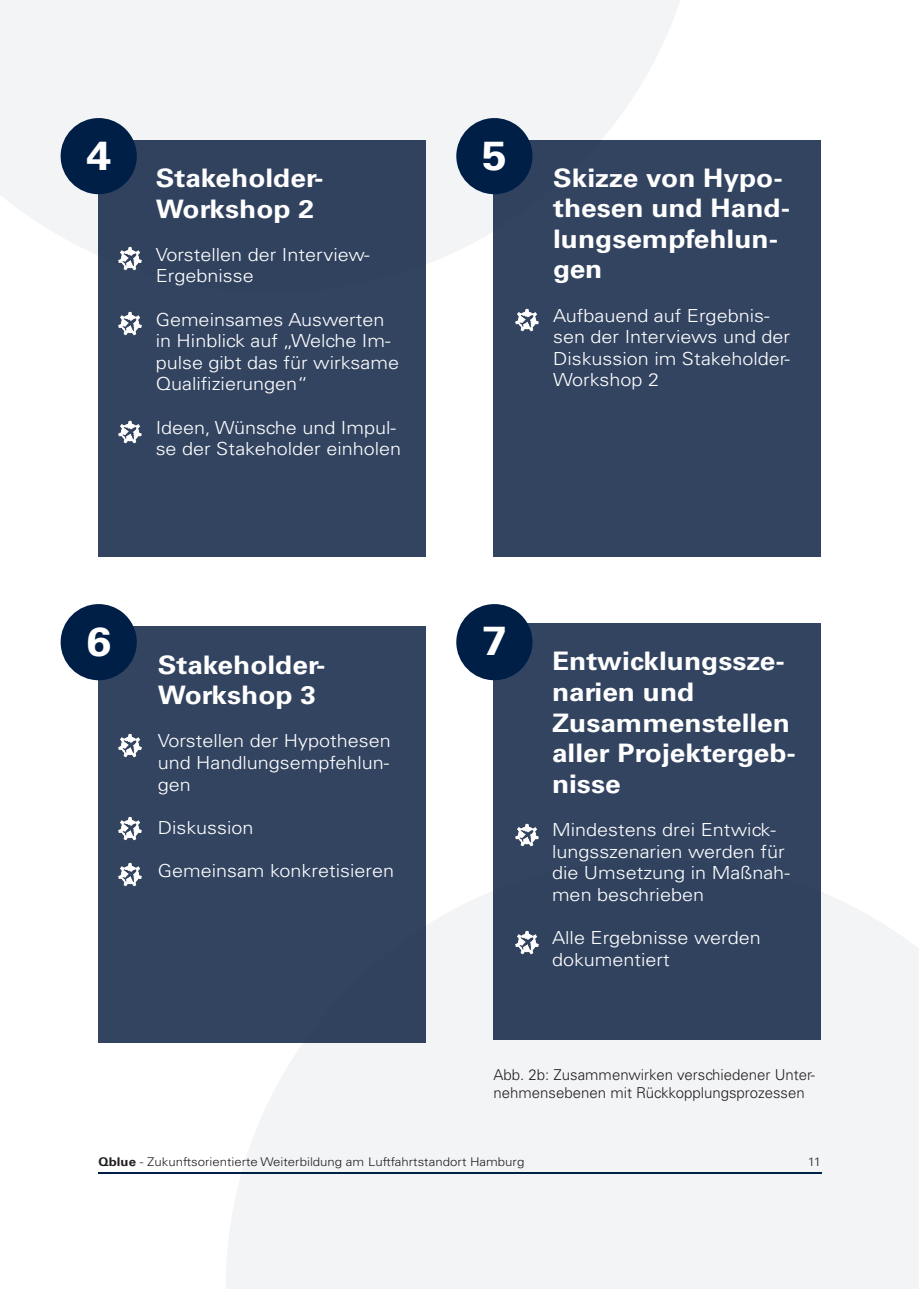
<style>
.page{position:relative;width:919px;height:1289px;background:#fff}
.page>*{position:absolute;margin:0;border:0;box-sizing:border-box;transform-origin:0 0}
.t1{font:700 40.5px "Univers LT Std";color:#fff;scale:1.1 1}
.t2{font:700 25.5px/30.6px "Univers LT Std";color:#fff;scale:1.1 1}
.t3{font:300 18px/21.6px "Univers LT Std";color:#fff;scale:1.1 1}
.t4{font:300 15px/18px "Univers LT Std";color:#231f20}
.t5{font:300 12px "Univers LT Std";color:#231f20;scale:1.1 1}
.s1{font-weight:700}
</style>
<div class="page">
<hr style="left:98px;top:1172px;width:723px;height:1px;background:#001f47">
<svg style="left:225px;top:858px;width:693px;height:430px;fill:#f3f4f6"></svg>
<svg style="left:0;top:0;width:680px;height:292px;fill:#f3f4f6"></svg>
<div style="left:98px;top:140px;width:327px;height:417px;background:#334461"></div>
<div style="left:493px;top:140px;width:328px;height:417px;background:#334461"></div>
<div style="left:493px;top:623px;width:328px;height:417px;background:#334461"></div>
<div style="left:98px;top:626px;width:327px;height:417px;background:#334461"></div>
<img style="left:118px;top:246px;width:24px;height:25px">
<img style="left:118px;top:311px;width:24px;height:25px">
<img style="left:118px;top:420px;width:24px;height:24px">
<img style="left:118px;top:733px;width:24px;height:25px">
<img style="left:118px;top:816px;width:24px;height:25px">
<img style="left:118px;top:862px;width:24px;height:25px">
<img style="left:515px;top:308px;width:24px;height:24px">
<img style="left:515px;top:823px;width:24px;height:24px">
<img style="left:515px;top:930px;width:24px;height:25px">
<svg style="left:61px;top:118px;width:76px;height:76px"></svg>
<svg style="left:456px;top:118px;width:76px;height:76px"></svg>
<svg style="left:61px;top:604px;width:76px;height:76px"></svg>
<svg style="left:456px;top:604px;width:76px;height:76px"></svg>
<p class="t1" style="left:86px;top:132px;width:24px">4</p>
<p class="t1" style="left:482px;top:132px;width:24px">5</p>
<p class="t2" style="left:156px;top:163px;width:154px">Stakeholder-</p>
<p class="t2" style="left:156px;top:193px;width:145px">Workshop 2</p>
<p class="t3" style="left:156px;top:243px;width:196px">Vorstellen der Interview-</p>
<p class="t3" style="left:156px;top:265px;width:91px">Ergebnisse</p>
<p class="t3" style="left:156px;top:308px;width:223px">Gemeinsames Auswerten in Hinblick auf „Welche Im&shy;pulse gibt das für wirksame<br>Qualifizierungen“</p>
<p class="t3" style="left:156px;top:416px;width:225px">Ideen, Wünsche und Impul&shy;se der Stakeholder einholen</p>
<p class="t2" style="left:553px;top:162px;width:217px">Skizze von Hypo&shy;thesen und Hand&shy;lungsempfehlun&shy;gen</p>
<p class="t3" style="left:553px;top:304px;width:217px">Aufbauend auf Ergebnis&shy;sen der Interviews und der<br>Diskussion im Stakeholder-<br>Workshop 2</p>
<p class="t1" style="left:86px;top:617px;width:24px">6</p>
<p class="t1" style="left:482px;top:616px;width:24px">7</p>
<p class="t2" style="left:158px;top:649px;width:154px">Stakeholder-</p>
<p class="t2" style="left:158px;top:680px;width:145px">Workshop 3</p>
<p class="t3" style="left:158px;top:730px;width:213px;text-align:justify">Vorstellen der Hypothesen und Handlungsempfehlun&shy;gen</p>
<p class="t3" style="left:158px;top:816px;width:89px">Diskussion</p>
<p class="t3" style="left:158px;top:860px;width:216px">Gemeinsam konkretisieren</p>
<p class="t2" style="left:552px;top:646px;width:213px">Entwicklungssze&shy;narien und</p>
<p class="t2" style="left:552px;top:707px;width:223px">Zusammenstellen aller Projektergeb&shy;nisse</p>
<p class="t3" style="left:552px;top:819px;width:218px">Mindestens drei Entwick&shy;lungsszenarien werden für die Umsetzung in Maßnah&shy;men beschrieben</p>
<p class="t3" style="left:552px;top:927px;width:191px">Alle Ergebnisse werden</p>
<p class="t3" style="left:552px;top:948px;width:109px">dokumentiert</p>
<p class="t4" style="left:493px;top:1065px;width:323px">Abb. 2b: Zusammenwirken verschiedener Unter&shy;nehmensebenen mit Rückkopplungsprozessen</p>
<p class="t5" style="left:99px;top:1154px;width:388px"><span class="s1">Qblue</span> - Zukunftsorientierte Weiterbildung am Luftfahrtstandort Hamburg</p>
<p class="t5" style="left:807px;top:1153px;width:13px">11</p>
</div>
